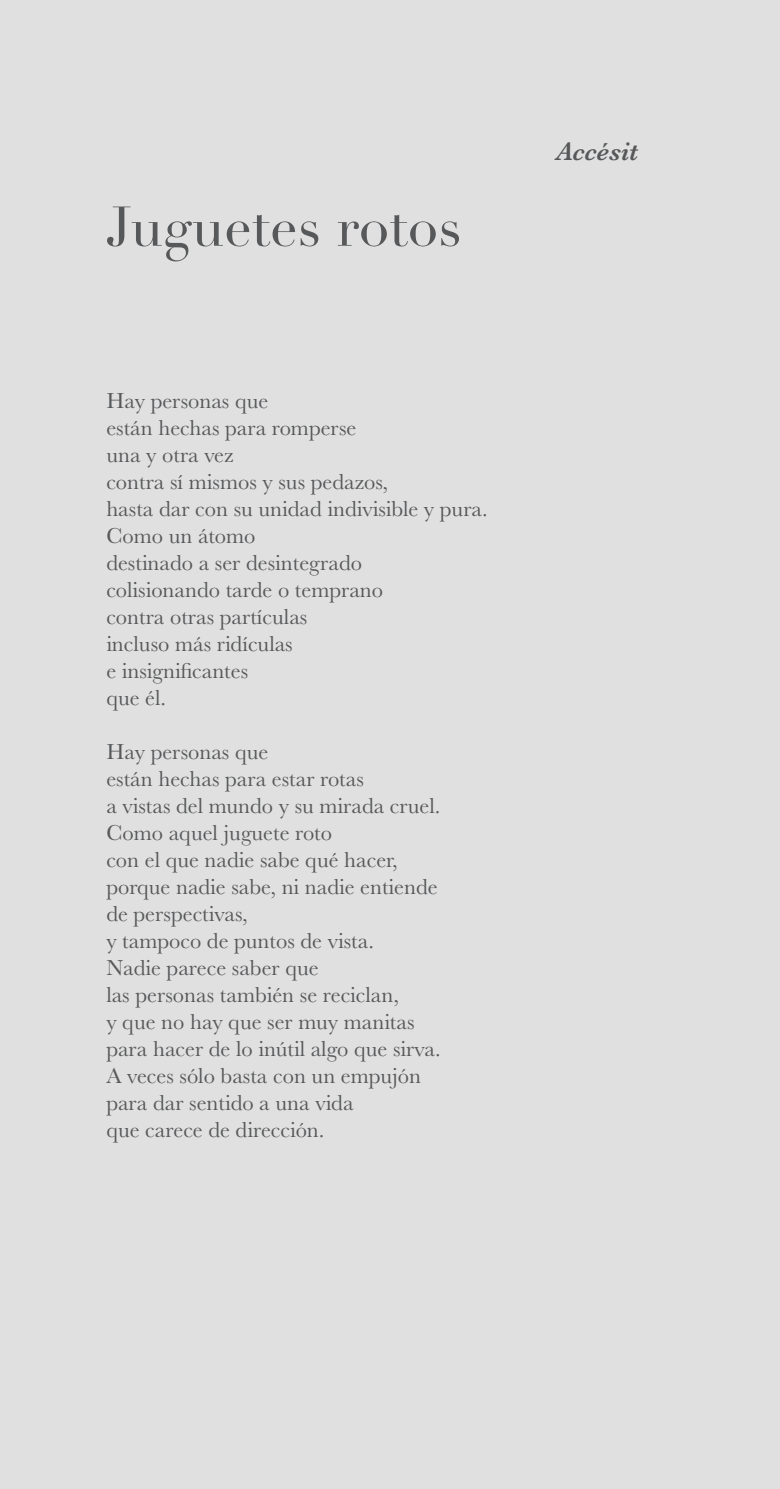
<style>
.page{position:relative;width:780px;height:1489px;background:#fff}
.page>*{position:absolute;margin:0;border:0;box-sizing:border-box;transform-origin:0 0}
.t1{font:55px "Didot";color:#57585a}
.t2{font:italic 600 26.25px "Baskerville MT Std";color:#57585a}
.t3{font:22.5px/27px "Baskerville MT Std";color:#57585a}
</style>
<div class="page">
<div style="left:0;top:0;width:780px;height:1488px;background:#e0e0e0"></div>
<hr style="left:0;top:0;width:1px;height:1488px;background:#231f20">
<h1 class="t1" style="left:106px;top:194px;width:357px">Juguetes rotos</h1>
<p class="t3" style="left:106px;top:387px;width:383px">Hay personas que<br>están hechas para romperse<br>una y otra vez<br>contra sí mismos y sus pedazos,<br>hasta dar con su unidad indivisible y pura.<br>Como un átomo<br>destinado a ser desintegrado<br>colisionando tarde o temprano<br>contra otras partículas<br>incluso más ridículas<br>e insignificantes<br>que él.</p>
<p class="t3" style="left:106px;top:738px;width:336px">Hay personas que<br>están hechas para estar rotas<br>a vistas del mundo y su mirada cruel.<br>Como aquel juguete roto<br>con el que nadie sabe qué hacer, porque nadie sabe, ni nadie entiende de perspectivas,<br>y tampoco de puntos de vista.<br>Nadie parece saber que<br>las personas también se reciclan,<br>y que no hay que ser muy manitas para hacer de lo inútil algo que sirva.<br>A veces sólo basta con un empujón para dar sentido a una vida<br>que carece de dirección.</p>
<p class="t2" style="left:556px;top:136px;width:83px">Accésit</p>
</div>
